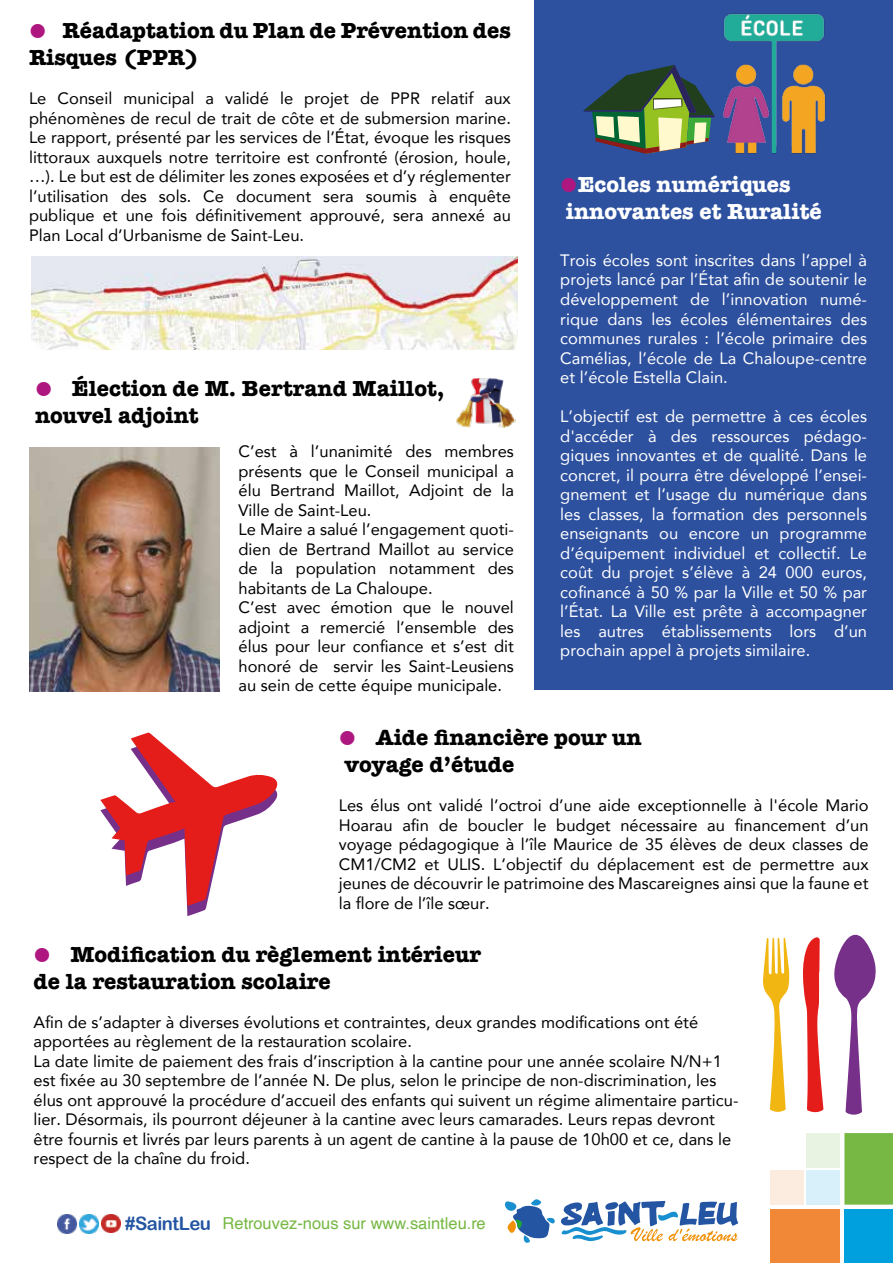
<style>
.page{position:relative;width:893px;height:1263px;background:#fff}
.page>*{position:absolute;margin:0;border:0;box-sizing:border-box;transform-origin:0 0}
.t1{font:700 22.5px/27px "American Typewriter";color:#010000}
.t2{font:700 22.5px/27px "American Typewriter";color:#fff}
.t3{font:16.5px/19.5px "Avenir";color:#010000}
.t4{font:16.5px/19.5px "Avenir";color:#fff;text-align:justify}
.t5{font:16.5px "Helvetica";color:#76b843}
.s1{font-family:"Arial Rounded MT Bold";font-size:18.45px;color:#2455a2}
</style>
<div class="page">
<div style="left:535px;top:0;width:358px;height:689px;background:#2d509f"></div>
<div style="left:806px;top:1170px;width:34px;height:35px;background:#d7f0f9"></div>
<div style="left:806px;top:1133px;width:34px;height:34px;background:#e9f3e1"></div>
<div style="left:770px;top:1170px;width:34px;height:35px;background:#fcecdf"></div>
<div style="left:844px;top:1210px;width:49px;height:53px;background:#00a0de"></div>
<div style="left:844px;top:1133px;width:49px;height:71px;background:#76b843"></div>
<div style="left:770px;top:1210px;width:70px;height:53px;background:#f18837"></div>
<svg style="left:505px;top:1199px;width:50px;height:44px"></svg>
<svg style="left:561px;top:1201px;width:177px;height:41px"></svg>
<img style="left:80px;top:1214px;width:18px;height:19px">
<img style="left:57px;top:1214px;width:19px;height:19px">
<img style="left:102px;top:1214px;width:19px;height:19px">
<img style="left:29px;top:448px;width:190px;height:244px">
<img style="left:456px;top:378px;width:59px;height:50px">
<svg style="left:583px;top:65px;width:113px;height:89px"></svg>
<img style="left:696px;top:13px;width:130px;height:141px">
<svg style="left:100px;top:732px;width:178px;height:184px"></svg>
<svg style="left:834px;top:934px;width:42px;height:181px"></svg>
<svg style="left:803px;top:937px;width:20px;height:176px"></svg>
<svg style="left:763px;top:938px;width:27px;height:174px"></svg>
<img style="left:32px;top:257px;width:486px;height:92px">
<h1 class="t1" style="left:29px;top:16px;width:483px;text-indent:33px">Réadaptation du Plan de Prévention des<br>Risques (PPR)</h1>
<p class="t3" style="left:29px;top:88px;width:483px;text-align:justify">Le Conseil municipal a validé le projet de PPR relatif aux phénomènes de recul de trait de côte et de submersion marine.<br>Le rapport, présenté par les services de l’État, évoque les risques littoraux auxquels notre territoire est confronté (érosion, houle, …). Le but est de délimiter les zones exposées et d’y réglementer l’utilisation des sols. Ce document sera soumis à enquête publique et une fois définitivement approuvé, sera annexé au Plan Local d’Urbanisme de Saint-Leu.</p>
<h1 class="t1" style="left:35px;top:373px;width:411px;text-indent:37px">Élection de M. Bertrand Maillot, nouvel adjoint</h1>
<p class="t3" style="left:239px;top:441px;width:277px">C’est à l’unanimité des membres présents que le Conseil municipal a élu Bertrand Maillot, Adjoint de la<br>Ville de Saint-Leu.<br>Le Maire a salué l’engagement quoti&shy;dien de Bertrand Maillot au service de la population notamment des habitants de La Chaloupe.<br>C’est avec émotion que le nouvel adjoint a remercié l’ensemble des élus pour leur confiance et s’est dit honoré de servir les Saint-Leusiens au sein de cette équipe municipale.</p>
<h1 class="t2" style="left:566px;top:170px;width:257px;text-indent:12px">Ecoles numériques innovantes et Ruralité</h1>
<p class="t4" style="left:560px;top:250px;width:308px">Trois écoles sont inscrites dans l’appel à projets lancé par l’État afin de soutenir le développement de l’innovation numé&shy;rique dans les écoles élémentaires des communes rurales : l’école primaire des Camélias, l’école de La Chaloupe-centre et l’école Estella Clain.</p>
<p class="t4" style="left:560px;top:406px;width:308px">L’objectif est de permettre à ces écoles d'accéder à des ressources pédago&shy;giques innovantes et de qualité. Dans le concret, il pourra être développé l’ensei&shy;gnement et l’usage du numérique dans les classes, la formation des personnels enseignants ou encore un programme d’équipement individuel et collectif. Le coût du projet s’élève à 24 000 euros, cofinancé à 50 % par la Ville et 50 % par l’État. La Ville est prête à accompagner les autres établissements lors d’un prochain appel à projets similaire.</p>
<h1 class="t1" style="left:344px;top:723px;width:299px;text-indent:31px">Aide financière pour un voyage d’étude</h1>
<p class="t3" style="left:339px;top:795px;width:531px;text-align:justify">Les élus ont validé l’octroi d’une aide exceptionnelle à l'école Mario Hoarau afin de boucler le budget nécessaire au financement d’un voyage pédagogique à l’île Maurice de 35 élèves de deux classes de CM1/CM2 et ULIS. L’objectif du déplacement est de permettre aux jeunes de découvrir le patrimoine des Mascareignes ainsi que la faune et la flore de l’île sœur.</p>
<h1 class="t1" style="left:34px;top:940px;width:449px;text-indent:37px">Modification du règlement intérieur de la restauration scolaire</h1>
<p class="t3" style="left:34px;top:1012px;width:706px">Afin de s’adapter à diverses évolutions et contraintes, deux grandes modifications ont été apportées au règlement de la restauration scolaire.<br>La date limite de paiement des frais d’inscription à la cantine pour une année scolaire N/N+1 est fixée au 30 septembre de l’année N. De plus, selon le principe de non-discrimination, les élus ont approuvé la procédure d’accueil des enfants qui suivent un régime alimentaire particu&shy;lier. Désormais, ils pourront déjeuner à la cantine avec leurs camarades. Leurs repas devront être fournis et livrés par leurs parents à un agent de cantine à la pause de 10h00 et ce, dans le respect de la chaîne du froid.</p>
<p class="t5" style="left:125px;top:1211px;width:362px"><span class="s1">#SaintLeu</span> Retrouvez-nous sur www.saintleu.re</p>
</div>
